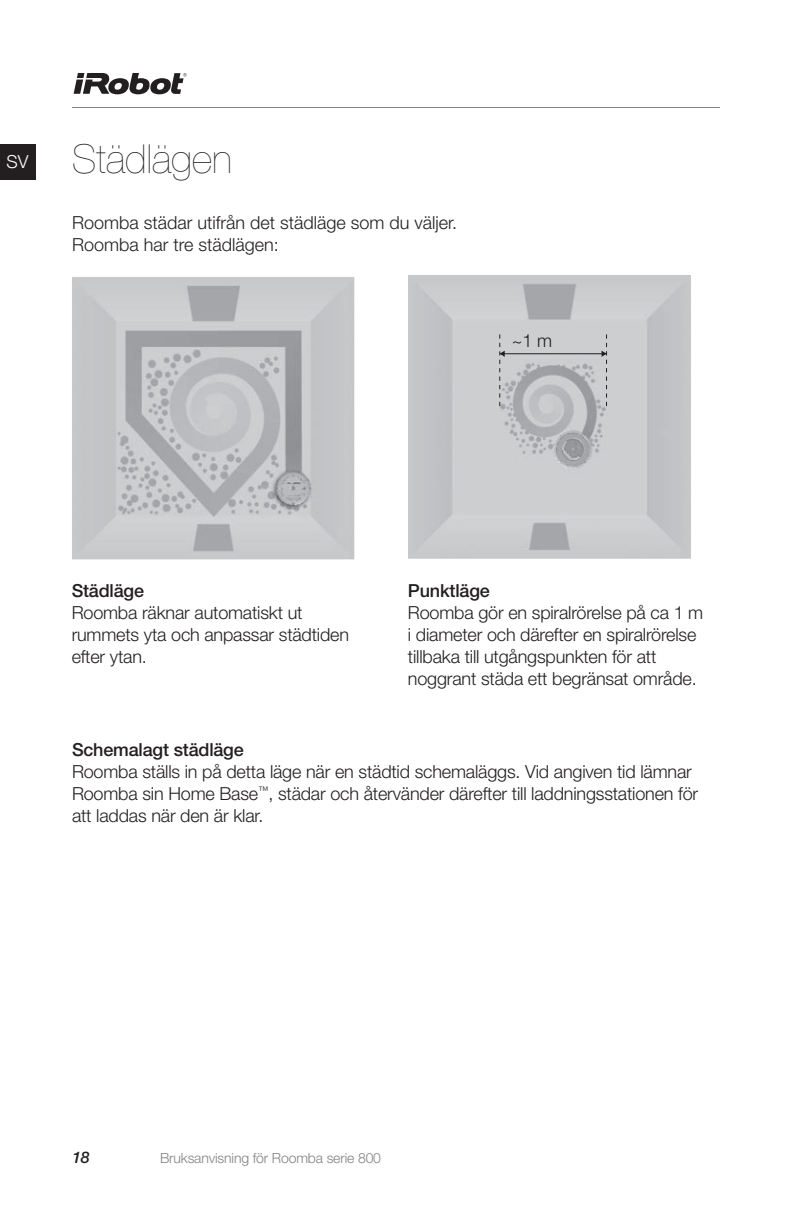
<style>
.page{position:relative;width:792px;height:1224px;background:#fff}
.page>*{position:absolute;margin:0;border:0;box-sizing:border-box;transform-origin:0 0}
.t1{font:200 40px "Helvetica Neue LT Pro";color:#231f20}
.t2{font:300 18px/22px "Helvetica Neue LT Pro";letter-spacing:-.01em;color:#231f20}
.t3{font:500 18px "Helvetica Neue LT Pro";letter-spacing:-.01em;color:#231f20}
.t4{font:300 18px "Helvetica Neue LT Pro";color:#fff}
.t5{font:italic 500 16px "Helvetica Neue LT Pro";color:#231f20}
.t6{font:300 14px "Helvetica Neue LT Pro";letter-spacing:-.01em;color:#808285}
</style>
<div class="page">
<svg style="left:74px;top:73px;width:113px;height:21px"></svg>
<hr style="left:72px;top:107px;width:648px;height:1px;background:#808285">
<div style="left:0;top:144px;width:36px;height:36px;background:#231f20"></div>
<img style="left:408px;top:275px;width:283px;height:284px">
<hr style="left:500px;top:353px;width:106px;height:1px;background:#231f20">
<svg style="left:499px;top:334px;width:6px;height:72px"></svg>
<svg style="left:602px;top:334px;width:5px;height:72px"></svg>
<img style="left:72px;top:277px;width:283px;height:282px">
<p class="t4" style="left:7px;top:150px;width:23px">SV</p>
<h1 class="t1" style="left:72px;top:135px;width:161px">Städlägen</h1>
<p class="t2" style="left:72px;top:211px;width:387px">Roomba städar utifrån det städläge som du väljer.<br>Roomba har tre städlägen:</p>
<p class="t2" style="left:512px;top:329px;width:42px">~1 m</p>
<p class="t3" style="left:72px;top:580px;width:74px">Städläge</p>
<p class="t2" style="left:72px;top:602px;width:279px">Roomba räknar automatiskt ut rummets yta och anpassar städtiden efter ytan.</p>
<p class="t3" style="left:408px;top:580px;width:83px">Punktläge</p>
<p class="t2" style="left:408px;top:602px;width:297px">Roomba gör en spiralrörelse på ca 1 m i diameter och därefter en spiralrörelse tillbaka till utgångspunkten för att noggrant städa ett begränsat område.</p>
<p class="t3" style="left:72px;top:739px;width:173px">Schemalagt städläge</p>
<p class="t2" style="left:72px;top:760px;width:628px">Roomba ställs in på detta läge när en städtid schemaläggs. Vid angiven tid lämnar<br>Roomba sin Home Base<sup>™</sup>, städar och återvänder därefter till laddningsstationen för att laddas när den är klar.</p>
<p class="t5" style="left:72px;top:1148px;width:19px">18</p>
<p class="t6" style="left:160px;top:1150px;width:223px">Bruksanvisning för Roomba serie 800</p>
</div>
